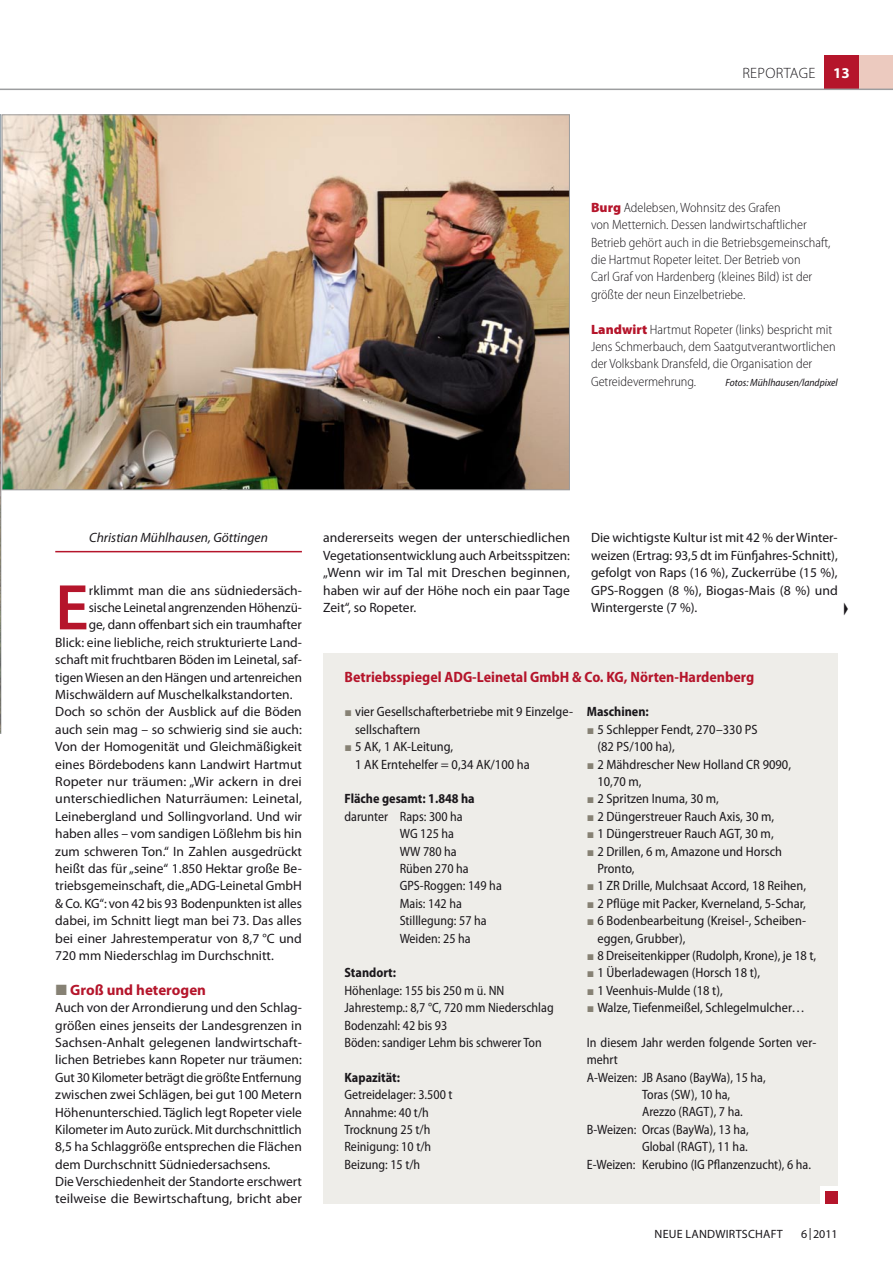
<style>
.page{position:relative;width:893px;height:1263px;background:#fff}
.page>*{position:absolute;margin:0;border:0;box-sizing:border-box;transform-origin:0 0}
.t1{font:600 65.1px "Myriad Pro";color:#b5152b}
.t2{font:700 semi-condensed 15px "Myriad Pro";color:#b5152b}
.t3{font:700 15px "Myriad Pro";color:#b5152b}
.t4{font:300 15px "Myriad Pro";letter-spacing:.02em;color:#1a171b}
.t5{font:13.5px/17.4px "Myriad Pro";color:#1a171b;text-align:justify}
.t6{font:semi-condensed 13.5px/17.4px "Myriad Pro";color:#1a171b}
.t7{font:300 semi-condensed 13.5px/17.4px "Myriad Pro";color:#1a171b}
.t8{font:700 semi-condensed 13.5px "Myriad Pro";color:#1a171b}
.t9{font:13.5px "Myriad Pro";color:#1a171b;scale:1.04 1}
.t10{font:italic 13.5px "Myriad Pro";color:#1a171b}
.t11{font:12px "Myriad Pro";letter-spacing:.02em;color:#1a171b}
.t12{font:italic semi-condensed 10.5px "Myriad Pro";color:#1a171b}
.s1{font-weight:700;color:#fff}
.s2{font-weight:900;font-stretch:normal;color:#b5152b}
.s3{color:#868174}
</style>
<div class="page">
<div style="left:859px;top:55px;width:34px;height:35px;background:#eccabf"></div>
<div style="left:824px;top:55px;width:35px;height:35px;background:#b5152b"></div>
<hr style="left:0;top:89px;width:893px;height:1px;background:#9c9d9f">
<hr style="left:55px;top:551px;width:247px;height:1px;background:#b5152b">
<div style="left:323px;top:654px;width:515px;height:549px;background:#eeede9"></div>
<div style="left:821px;top:1186px;width:17px;height:17px;background:#fff"></div>
<div style="left:825px;top:1191px;width:13px;height:12px;background:#b5152b"></div>
<img style="left:4px;top:116px;width:564px;height:372px">
<svg style="left:0;top:114px;width:1px;height:620px"></svg>
<p class="t4" style="left:742px;top:64px;width:109px">REPORTAGE <span class="s1">13</span></p>
<p class="t7" style="left:591px;top:199px;width:241px"><span class="s2">Burg</span> Adelebsen, Wohnsitz des Grafen<br>von Metternich. Dessen landwirtschaftlicher Betrieb gehört auch in die Betriebsgemeinschaft, die Hartmut Ropeter leitet. Der Betrieb von<br>Carl Graf von Hardenberg (kleines Bild) ist der größte der neun Einzelbetriebe.</p>
<p class="t7" style="left:591px;top:321px;width:246px"><span class="s2">Landwirt</span> Hartmut Ropeter (links) bespricht mit Jens Schmerbauch, dem Saatgutverantwortlichen der Volksbank Dransfeld, die Organisation der Getreidevermehrung.</p>
<p class="t12" style="left:725px;top:377px;width:114px">Fotos: Mühlhausen/landpixel</p>
<p class="t10" style="left:89px;top:529px;width:180px">Christian Mühlhausen, Göttingen</p>
<h1 class="t1" style="left:55px;top:566px;width:35px">E</h1>
<p class="t5" style="left:89px;top:581px;width:215px">rklimmt man die ans südniedersäch-</p>
<p class="t5" style="left:89px;top:598px;width:215px">sische Leinetal angrenzenden Höhenzü-</p>
<p class="t5" style="left:89px;top:616px;width:215px">ge, dann offenbart sich ein traumhafter</p>
<p class="t5" style="left:55px;top:633px;width:248px">Blick: eine liebliche, reich strukturierte Land-</p>
<p class="t5" style="left:55px;top:651px;width:248px">schaft mit fruchtbaren Böden im Leinetal, saf-</p>
<p class="t5" style="left:55px;top:668px;width:248px">tigen Wiesen an den Hängen und artenreichen</p>
<p class="t5" style="left:55px;top:685px;width:239px">Mischwäldern auf Muschelkalkstandorten.</p>
<p class="t5" style="left:55px;top:703px;width:248px">Doch so schön der Ausblick auf die Böden</p>
<p class="t5" style="left:55px;top:720px;width:248px">auch sein mag – so schwierig sind sie auch:</p>
<p class="t5" style="left:55px;top:738px;width:248px">Von der Homogenität und Gleichmäßigkeit</p>
<p class="t5" style="left:55px;top:755px;width:248px">eines Bördebodens kann Landwirt Hartmut</p>
<p class="t9" style="left:55px;top:773px;width:239px">Ropeter nur träumen: „Wir ackern in drei</p>
<p class="t5" style="left:55px;top:790px;width:248px">unterschiedlichen Naturräumen: Leinetal,</p>
<p class="t5" style="left:55px;top:807px;width:248px">Leinebergland und Sollingvorland. Und wir</p>
<p class="t5" style="left:55px;top:825px;width:248px">haben alles – vom sandigen Lößlehm bis hin</p>
<p class="t5" style="left:55px;top:842px;width:248px">zum schweren Ton.“ I n Zahlen ausgedrückt</p>
<p class="t5" style="left:55px;top:859px;width:248px">heißt das für „seine“ 1.850 Hektar große Be-</p>
<p class="t5" style="left:55px;top:877px;width:246px">triebsgemeinschaft, die „ADG-Leinetal GmbH</p>
<p class="t5" style="left:55px;top:894px;width:248px">&amp; Co. KG“: von 42 bis 93 Bodenpunkten ist alles</p>
<p class="t5" style="left:55px;top:912px;width:248px">dabei, im Schnitt liegt man bei 73. Das alles</p>
<p class="t5" style="left:55px;top:929px;width:248px">bei einer Jahrestemperatur von 8,7 °C und</p>
<p class="t5" style="left:55px;top:946px;width:220px">720 mm Niederschlag im Durchschnitt.</p>
<p class="t3" style="left:55px;top:980px;width:152px"><span class="s3">◼</span> Groß und heterogen</p>
<p class="t5" style="left:55px;top:999px;width:248px;text-align:left">Auch von der Arrondierung und den Schlag&shy;größen eines jenseits der Landesgrenzen in Sachsen-Anhalt gelegenen landwirtschaft&shy;lichen Betriebes kann Ropeter nur träumen:<br>Gut 30 Kilometer beträgt die größte Entfernung zwischen zwei Schlägen, bei gut 100 Metern Höhenunterschied. Täglich legt Ropeter viele Kilometer im Auto zurück. Mit durchschnittlich 8,5 ha Schlaggröße entsprechen die Flächen dem Durchschnitt Südniedersachsens.<br>Die Verschiedenheit der Standorte erschwert teilweise die Bewirtschaftung, bricht aber</p>
<p class="t5" style="left:323px;top:529px;width:248px">andererseits wegen der unterschiedlichen Vegetationsentwicklung auch Arbeitsspitzen: „Wenn wir im Tal mit Dreschen beginnen, haben wir auf der Höhe noch ein paar Tage Zeit“, so Ropeter.</p>
<p class="t5" style="left:591px;top:529px;width:248px">Die wichtigste Kultur ist mit 42 % der Winter&shy;weizen (Ertrag: 93,5 dt im Fünfjahres-Schnitt), gefolgt von Raps (16 %), Zuckerrübe (15 %), GPS-Roggen (8 %), Biogas-Mais (8 %) und Wintergerste (7 %).</p>
<p class="t2" style="left:344px;top:669px;width:411px">Betriebsspiegel ADG-Leinetal GmbH &amp; Co. KG, Nörten-Hardenberg</p>
<p class="t6" style="left:355px;top:703px;width:220px;text-indent:-11px"><span class="s3">▪</span> vier Gesellschafterbetriebe mit 9 Einzelge&shy;sellschaftern</p>
<p class="t6" style="left:355px;top:738px;width:176px;text-indent:-11px"><span class="s3">▪</span> 5 AK, 1 AK-Leitung,<br>1 AK Erntehelfer = 0,34 AK/100 ha</p>
<p class="t8" style="left:344px;top:791px;width:132px">Fläche gesamt: 1.848 ha</p>
<p class="t6" style="left:400px;top:808px;width:104px;text-indent:-55px">darunter Raps: 300 ha<br>WG 125 ha<br>WW 780 ha<br>Rüben 270 ha<br>GPS-Roggen: 149 ha<br>Mais: 142 ha<br>Stilllegung: 57 ha<br>Weiden: 25 ha</p>
<p class="t8" style="left:344px;top:965px;width:53px">Standort:</p>
<p class="t6" style="left:344px;top:982px;width:211px">Höhenlage: 155 bis 250 m ü. NN<br>Jahrestemp.: 8,7 °C, 720 mm Niederschlag<br>Bodenzahl: 42 bis 93<br>Böden: sandiger Lehm bis schwerer Ton</p>
<p class="t8" style="left:344px;top:1070px;width:57px">Kapazität:</p>
<p class="t6" style="left:344px;top:1086px;width:110px">Getreidelager: 3.500 t<br>Annahme: 40 t/h<br>Trocknung 25 t/h<br>Reinigung: 10 t/h<br>Beizung: 15 t/h</p>
<p class="t8" style="left:587px;top:704px;width:64px">Maschinen:</p>
<p class="t6" style="left:597px;top:721px;width:162px;text-indent:-11px"><span class="s3">▪</span> 5 Schlepper Fendt, 270–330 PS (82 PS/100 ha),</p>
<p class="t6" style="left:597px;top:756px;width:195px;text-indent:-11px"><span class="s3">▪</span> 2 Mähdrescher New Holland CR 9090,<br>10,70 m,</p>
<p class="t6" style="left:587px;top:790px;width:134px"><span class="s3">▪</span> 2 Spritzen Inuma, 30 m,</p>
<p class="t6" style="left:587px;top:808px;width:189px"><span class="s3">▪</span> 2 Düngerstreuer Rauch Axis, 30 m,</p>
<p class="t6" style="left:587px;top:825px;width:188px"><span class="s3">▪</span> 1 Düngerstreuer Rauch AGT, 30 m,</p>
<p class="t6" style="left:597px;top:843px;width:186px;text-indent:-11px"><span class="s3">▪</span> 2 Drillen, 6 m, Amazone und Horsch<br>Pronto,</p>
<p class="t6" style="left:587px;top:877px;width:221px"><span class="s3">▪</span> 1 ZR Drille, Mulchsaat Accord, 18 Reihen,</p>
<p class="t6" style="left:587px;top:895px;width:221px"><span class="s3">▪</span> 2 Pflüge mit Packer, Kverneland, 5-Schar,</p>
<p class="t6" style="left:597px;top:912px;width:210px;text-indent:-11px"><span class="s3">▪</span> 6 Bodenbearbeitung (Kreisel-, Scheiben&shy;eggen, Grubber),</p>
<p class="t6" style="left:587px;top:947px;width:231px"><span class="s3">▪</span> 8 Dreiseitenkipper (Rudolph, Krone), je 18 t,</p>
<p class="t6" style="left:587px;top:964px;width:175px"><span class="s3">▪</span> 1 Überladewagen (Horsch 18 t),</p>
<p class="t6" style="left:587px;top:982px;width:138px"><span class="s3">▪</span> 1 Veenhuis-Mulde (18 t),</p>
<p class="t6" style="left:587px;top:999px;width:220px"><span class="s3">▪</span> Walze, Tiefenmeißel, Schlegelmulcher…</p>
<p class="t6" style="left:587px;top:1034px;width:231px">In diesem Jahr werden folgende Sorten ver-</p>
<p class="t6" style="left:587px;top:1051px;width:33px">mehrt</p>
<p class="t6" style="left:587px;top:1069px;width:180px">A-Weizen: JB Asano (BayWa), 15 ha,</p>
<p class="t6" style="left:642px;top:1086px;width:90px">Toras (SW), 10 ha,</p>
<p class="t6" style="left:642px;top:1103px;width:102px">Arezzo (RAGT), 7 ha.</p>
<p class="t6" style="left:587px;top:1121px;width:163px">B-Weizen: Orcas (BayWa), 13 ha,</p>
<p class="t6" style="left:642px;top:1138px;width:107px">Global (RAGT), 11 ha.</p>
<p class="t6" style="left:587px;top:1156px;width:226px">E-Weizen: Kerubino (IG Pflanzenzucht), 6 ha.</p>
<p class="t11" style="left:655px;top:1227px;width:130px">Neue Landwirtschaft</p>
<p class="t11" style="left:801px;top:1227px;width:38px">6|2011</p>
</div>
